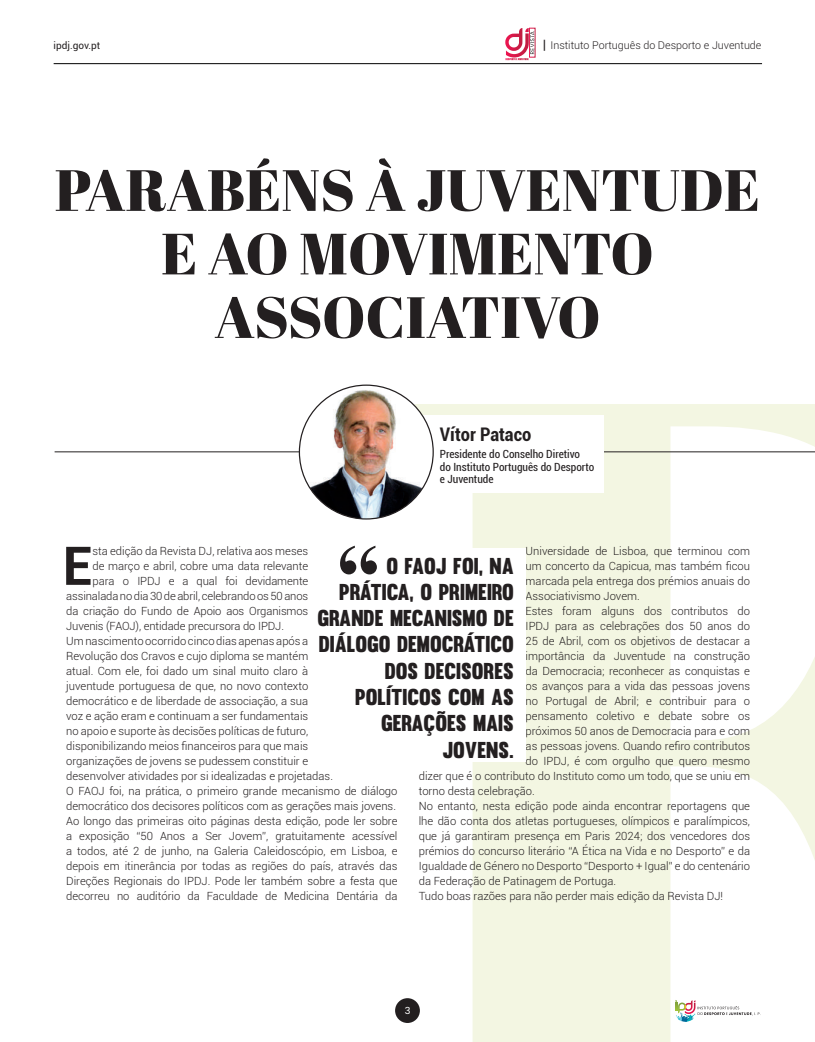
<style>
.page{position:relative;width:815px;height:1042px;background:#fff}
.page>*{position:absolute;margin:0;border:0;box-sizing:border-box;transform-origin:0 0}
.t1{font:58px/63.5px "Abril Fatface";color:#231f20;text-align:center}
.t2{font:700 53.5px "Roboto";color:#231f20}
.t3{font:22.5px/26.2px "Muro";color:#231f20;text-align:right}
.t4{font:700 condensed 18.75px "Roboto";color:#231f20}
.t5{font:300 11.25px "Roboto";color:#231f20}
.t6{font:condensed 11.25px/12.5px "Roboto";color:#231f20}
.t7{font:300 10.75px "Roboto";color:#231f20}
.t8{font:10px "Roboto";color:#231f20}
.t9{font:10px "Kerox Non Commercial";color:#fff}
.s1{font-weight:400;font-stretch:condensed;font-size:12.88px}
</style>
<div class="page">
<svg style="left:505px;top:28px;width:29px;height:32px"></svg>
<div style="left:395px;top:998px;width:25px;height:25px;background:#231f20;border-radius:50%"></div>
<hr style="left:54px;top:63px;width:708px;height:1px;background:#000">
<svg style="left:413px;top:404px;width:402px;height:638px;fill:#f3f6e2"></svg>
<hr style="left:55px;top:451px;width:760px;height:1px;background:#231f20">
<div style="left:409px;top:415px;width:195px;height:78px;background:#fff"></div>
<div style="left:312px;top:549px;width:214px;height:213px;background:#fff"></div>
<svg style="left:340px;top:546px;width:37px;height:28px"></svg>
<img style="left:299px;top:385px;width:134px;height:134px;border-radius:67px">
<p class="t8" style="left:54px;top:38px;width:48px">ipdj.gov.pt</p>
<p class="t7" style="left:543px;top:38px;width:220px"><span class="s1">|</span> Instituto Português do Desporto e Juventude</p>
<h1 class="t1" style="left:55px;top:157px;width:707px">PARABÉNS À JUVENTUDE<br>E AO MOVIMENTO<br>ASSOCIATIVO</h1>
<h3 class="t4" style="left:440px;top:421px;width:93px">Vítor Pataco</h3>
<p class="t6" style="left:440px;top:448px;width:156px">Presidente do Conselho Diretivo<br>do Instituto Português do Desporto e Juventude</p>
<p class="t5" style="left:526px;top:543px;width:226px">Universidade de Lisboa, que terminou com</p>
<p class="t5" style="left:526px;top:558px;width:226px">um concerto da Capicua, mas também ficou</p>
<p class="t5" style="left:526px;top:573px;width:226px">marcada pela entrega dos prémios anuais do</p>
<p class="t5" style="left:526px;top:588px;width:116px">Associativismo Jovem.</p>
<p class="t5" style="left:526px;top:603px;width:226px">Estes foram alguns dos contributos do</p>
<p class="t5" style="left:526px;top:618px;width:226px">IPDJ para as celebrações dos 50 anos do</p>
<p class="t5" style="left:526px;top:633px;width:226px">25 de Abril, com os objetivos de destacar a</p>
<p class="t5" style="left:526px;top:648px;width:226px">importância da Juventude na construção</p>
<p class="t5" style="left:526px;top:663px;width:226px">da Democracia; reconhecer as conquistas e</p>
<p class="t5" style="left:526px;top:678px;width:226px">os avanços para a vida das pessoas jovens</p>
<p class="t5" style="left:526px;top:693px;width:226px">no Portugal de Abril; e contribuir para o</p>
<p class="t5" style="left:526px;top:708px;width:226px">pensamento coletivo e debate sobre os</p>
<p class="t5" style="left:526px;top:723px;width:226px">próximos 50 anos de Democracia para e com</p>
<p class="t5" style="left:526px;top:738px;width:226px">as pessoas jovens. Quando refiro contributos</p>
<p class="t5" style="left:526px;top:753px;width:226px">do IPDJ, é com orgulho que quero mesmo</p>
<p class="t5" style="left:419px;top:768px;width:333px">dizer que é o contributo do Instituto como um todo, que se uniu em</p>
<p class="t5" style="left:419px;top:783px;width:118px">torno desta celebração.</p>
<p class="t5" style="left:419px;top:798px;width:333px">No entanto, nesta edição pode ainda encontrar reportagens que</p>
<p class="t5" style="left:419px;top:813px;width:333px">lhe dão conta dos atletas portugueses, olímpicos e paralímpicos,</p>
<p class="t5" style="left:419px;top:828px;width:333px">que já garantiram presença em Paris 2024; dos vencedores dos</p>
<p class="t5" style="left:419px;top:843px;width:333px">prémios do concurso literário “A Ética na Vida e no Desporto” e da</p>
<p class="t5" style="left:419px;top:858px;width:333px">Igualdade de Género no Desporto “Desporto + Igual” e do centenário</p>
<p class="t5" style="left:419px;top:873px;width:199px">da Federação de Patinagem de Portuga.</p>
<p class="t5" style="left:419px;top:888px;width:306px">Tudo boas razões para não perder mais edição da Revista DJ!</p>
<h2 class="t2" style="left:63px;top:528px;width:31px">E</h2>
<p class="t5" style="left:92px;top:543px;width:217px">sta edição da Revista DJ, relativa aos meses</p>
<h3 class="t3" style="left:318px;top:552px;width:198px">O FAOJ FOI, NA<br>PRÁTICA, O PRIMEIRO<br>GRANDE MECANISMO DE<br>DIÁLOGO DEMOCRÁTICO<br>DOS DECISORES<br>POLÍTICOS COM AS<br>GERAÇÕES MAIS<br>JOVENS.</h3>
<p class="t5" style="left:92px;top:558px;width:217px">de março e abril, cobre uma data relevante</p>
<p class="t5" style="left:92px;top:573px;width:217px">para o IPDJ e a qual foi devidamente</p>
<p class="t5" style="left:66px;top:588px;width:244px">assinalada no dia 30 de abril, celebrando os 50 anos</p>
<p class="t5" style="left:66px;top:603px;width:244px">da criação do Fundo de Apoio aos Organismos</p>
<p class="t5" style="left:66px;top:618px;width:219px">Juvenis (FAOJ), entidade precursora do IPDJ.</p>
<p class="t5" style="left:66px;top:633px;width:244px">Um nascimento ocorrido cinco dias apenas após a</p>
<p class="t5" style="left:66px;top:648px;width:244px">Revolução dos Cravos e cujo diploma se mantém</p>
<p class="t5" style="left:66px;top:663px;width:244px">atual. Com ele, foi dado um sinal muito claro à</p>
<p class="t5" style="left:66px;top:678px;width:244px">juventude portuguesa de que, no novo contexto</p>
<p class="t5" style="left:66px;top:693px;width:244px">democrático e de liberdade de associação, a sua</p>
<p class="t5" style="left:66px;top:708px;width:244px">voz e ação eram e continuam a ser fundamentais</p>
<p class="t5" style="left:66px;top:723px;width:244px">no apoio e suporte às decisões políticas de futuro,</p>
<p class="t5" style="left:66px;top:738px;width:244px">disponibilizando meios financeiros para que mais</p>
<p class="t5" style="left:66px;top:753px;width:244px">organizações de jovens se pudessem constituir e</p>
<p class="t5" style="left:66px;top:768px;width:268px">desenvolver atividades por si idealizadas e projetadas.</p>
<p class="t5" style="left:66px;top:783px;width:333px">O FAOJ foi, na prática, o primeiro grande mecanismo de diálogo</p>
<p class="t5" style="left:66px;top:798px;width:331px">democrático dos decisores políticos com as gerações mais jovens.</p>
<p class="t5" style="left:66px;top:813px;width:333px">Ao longo das primeiras oito páginas desta edição, pode ler sobre</p>
<p class="t5" style="left:66px;top:828px;width:333px">a exposição “50 Anos a Ser Jovem”, gratuitamente acessível</p>
<p class="t5" style="left:66px;top:843px;width:333px">a todos, até 2 de junho, na Galeria Caleidoscópio, em Lisboa, e</p>
<p class="t5" style="left:66px;top:858px;width:333px">depois em itinerância por todas as regiões do país, através das</p>
<p class="t5" style="left:66px;top:873px;width:333px">Direções Regionais do IPDJ. Pode ler também sobre a festa que</p>
<p class="t5" style="left:66px;top:888px;width:333px">decorreu no auditório da Faculdade de Medicina Dentária da</p>
<p class="t9" style="left:405px;top:1003px;width:7px">3</p>
</div>
